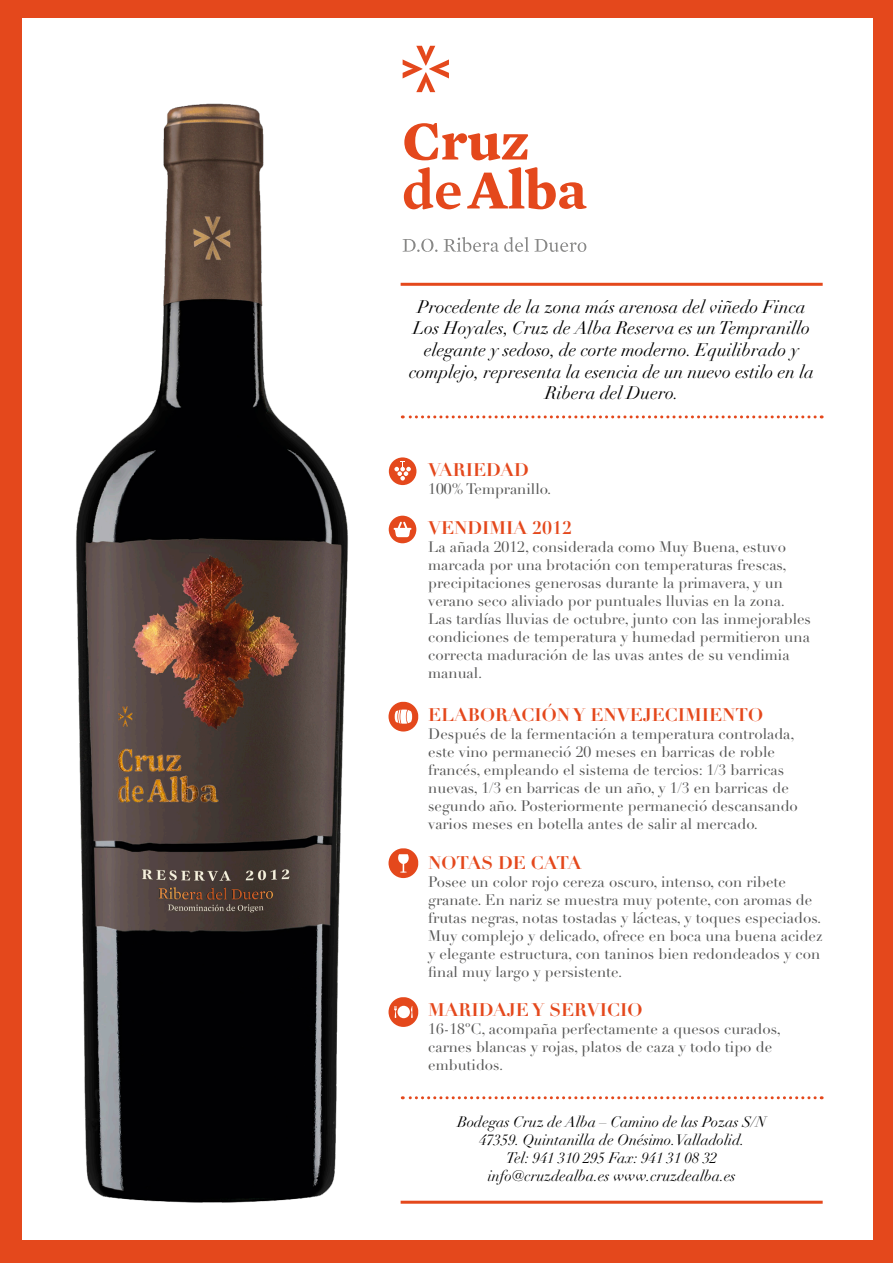
<style>
.page{position:relative;width:893px;height:1263px;background:#e4481c}
.page>*{position:absolute;margin:0;border:0;box-sizing:border-box;transform-origin:0 0}
.TXT{font:italic 18px/21.6px "Didot LT Std";color:#000;text-align:center}
.TITULO{font:700 18px "Didot LT Std";color:#e4481c}
.TXT-2{font:15px/18px "Didot LT Std";color:#565655}
.TXT-3{font:italic 15px "Didot LT Std";color:#000}
</style>
<div class="page">
<div style="left:22px;top:18px;width:851px;height:1222px;background:#fff"></div>
<img style="left:76px;top:103px;width:272px;height:1100px">
<hr style="left:401px;top:1201px;width:422px;height:3px;background:#e4481c">
<hr style="left:401px;top:283px;width:422px;height:3px;background:#e4481c">
<svg style="left:402px;top:1096px;width:413px;height:3px"></svg>
<svg style="left:402px;top:415px;width:413px;height:3px"></svg>
<svg style="left:403px;top:237px;width:183px;height:15px"></svg>
<svg style="left:403px;top:46px;width:183px;height:163px"></svg>
<div style="left:389px;top:457px;width:27px;height:28px;background:#e4481c;border-radius:50%"></div>
<svg style="left:394px;top:461px;width:17px;height:20px"></svg>
<svg style="left:389px;top:516px;width:27px;height:27px"></svg>
<svg style="left:388px;top:997px;width:30px;height:30px"></svg>
<svg style="left:388px;top:848px;width:30px;height:30px"></svg>
<svg style="left:388px;top:702px;width:30px;height:29px"></svg>
<p class="TXT" style="left:409px;top:296px;width:406px">Procedente de la zona más arenosa del viñedo Finca Los Hoyales, Cruz de Alba Reserva es un Tempranillo elegante y sedoso, de corte moderno. Equilibrado y complejo, representa la esencia de un nuevo estilo en la Ribera del Duero.</p>
<p class="TITULO" style="left:428px;top:459px;width:102px">VARIEDAD</p>
<p class="TXT-2" style="left:428px;top:480px;width:125px">100% Tempranillo.</p>
<p class="TITULO" style="left:428px;top:516px;width:146px">VENDIMIA 2012</p>
<p class="TXT-2" style="left:428px;top:538px;width:384px">La añada 2012, considerada como Muy Buena, estuvo marcada por una brotación con temperaturas frescas, precipitaciones generosas durante la primavera, y un verano seco aliviado por puntuales lluvias en la zona.<br>Las tardías lluvias de octubre, junto con las inmejorables condiciones de temperatura y humedad permitieron una correcta maduración de las uvas antes de su vendimia manual.</p>
<p class="TITULO" style="left:428px;top:704px;width:336px">ELABORACIÓN Y ENVEJECIMIENTO</p>
<p class="TXT-2" style="left:428px;top:725px;width:371px">Después de la fermentación a temperatura controlada, este vino permaneció 20 meses en barricas de roble francés, empleando el sistema de tercios: 1/3 barricas nuevas, 1/3 en barricas de un año, y 1/3 en barricas de segundo año. Posteriormente permaneció descansando varios meses en botella antes de salir al mercado.</p>
<p class="TITULO" style="left:428px;top:851px;width:155px">NOTAS DE CATA</p>
<p class="TXT-2" style="left:428px;top:873px;width:396px">Posee un color rojo cereza oscuro, intenso, con ribete granate. En nariz se muestra muy potente, con aromas de frutas negras, notas tostadas y lácteas, y toques especiados.<br>Muy complejo y delicado, ofrece en boca una buena acidez y elegante estructura, con taninos bien redondeados y con final muy largo y persistente.</p>
<p class="TITULO" style="left:428px;top:999px;width:216px">MARIDAJE Y SERVICIO</p>
<p class="TXT-2" style="left:428px;top:1020px;width:354px">16-18ºC, acompaña perfectamente a quesos curados, carnes blancas y rojas, platos de caza y todo tipo de embutidos.</p>
<p class="TXT-3" style="left:457px;top:1113px;width:310px">Bodegas Cruz de Alba – Camino de las Pozas S/N</p>
<p class="TXT-3" style="left:479px;top:1131px;width:267px">47359. Quintanilla de Onésimo.Valladolid.</p>
<p class="TXT-3" style="left:506px;top:1149px;width:213px">Tel: 941 310 295 Fax: 941 31 08 32</p>
<p class="TXT-3" style="left:488px;top:1167px;width:250px">info@cruzdealba.es www.cruzdealba.es</p>
</div>
